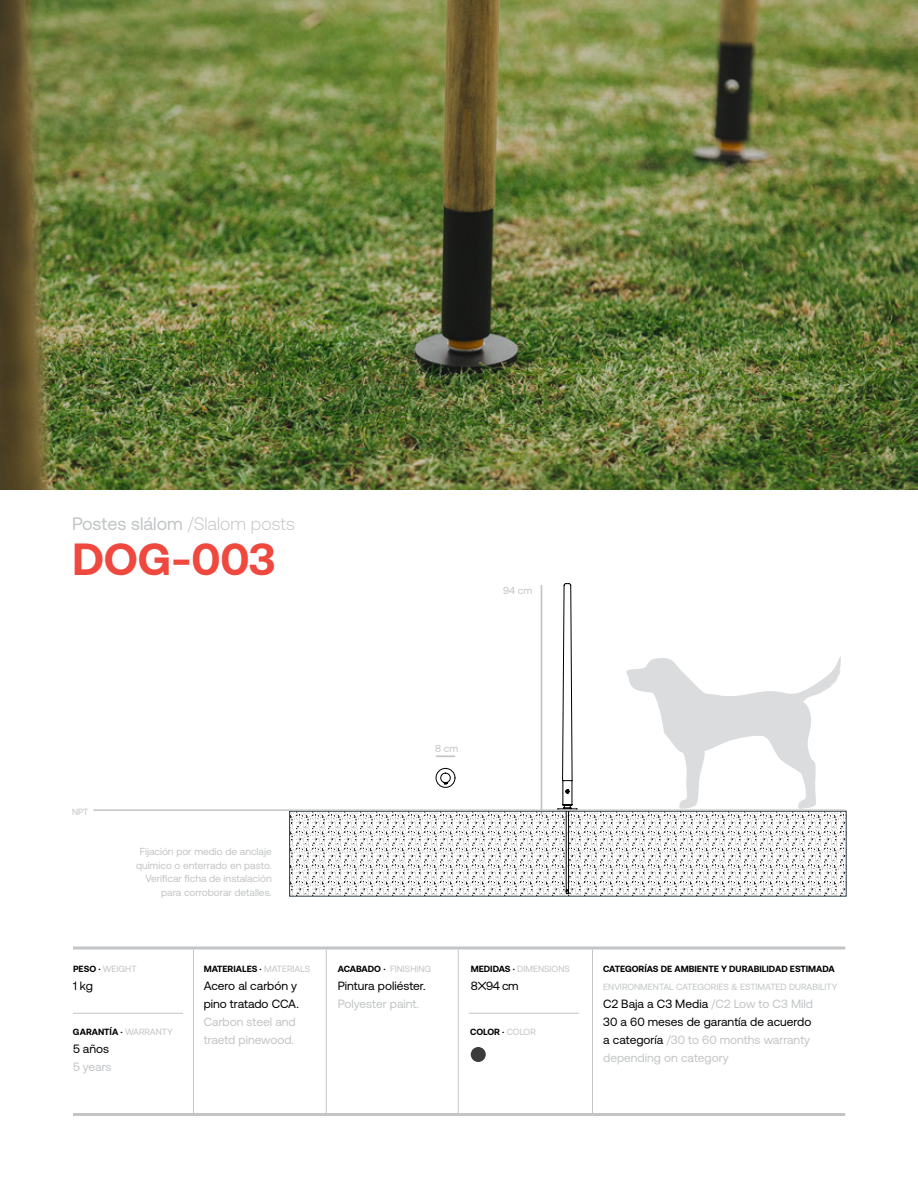
<style>
.page{position:relative;width:918px;height:1188px;background:#fff}
.page>*{position:absolute;margin:0;border:0;box-sizing:border-box;transform-origin:0 0}
.t1{font:700 45px "Aeonik";color:#ef483e}
.t2{font:18px "Aeonik";color:#c2c4c6}
.t3{font:12px/18px "Aeonik";color:#c2c4c6}
.t4{font:12px/18px "Aeonik";color:#000}
.t5{font:10.2px/13.5px "Aeonik";color:#c2c4c6;text-align:right}
.t6{font:9px "Aeonik";color:#c2c4c6}
.t7{font:700 9px "Aeonik";color:#000}
.s1{font-weight:300}
.s2{font-weight:700;color:#000}
.s3{font-weight:400;color:#c2c4c6}
.s4{color:#000}
</style>
<div class="page">
<img style="left:0;top:0;width:918px;height:490px">
<hr style="left:193px;top:950px;width:1px;height:166px;background:#c2c4c6">
<hr style="left:326px;top:950px;width:1px;height:166px;background:#c2c4c6">
<hr style="left:458px;top:950px;width:1px;height:166px;background:#c2c4c6">
<hr style="left:592px;top:950px;width:1px;height:166px;background:#c2c4c6">
<svg style="left:73px;top:946px;width:772px;height:4px;background:#d0d2d3"></svg>
<hr style="left:73px;top:1013px;width:110px;height:1px;background:#c2c4c6">
<hr style="left:469px;top:1013px;width:110px;height:1px;background:#c2c4c6">
<hr style="left:73px;top:1113px;width:772px;height:3px;background:#c2c4c6">
<hr style="left:93px;top:809px;width:752px;height:2px;background:#c2c4c6">
<svg style="left:290px;top:584px;width:557px;height:313px"></svg>
<div style="left:471px;top:1047px;width:15px;height:15px;background:#3b3b3b;border-radius:50%"></div>
<h2 class="t2" style="left:72px;top:514px;width:224px">Postes slálom <span class="s1">/Slalom posts</span></h2>
<h1 class="t1" style="left:72px;top:534px;width:205px">DOG-003</h1>
<p class="t5" style="left:503px;top:584px;width:31px">94 cm</p>
<p class="t6" style="left:72px;top:806px;width:18px">NPT</p>
<p class="t5" style="left:136px;top:845px;width:137px">Fijación por medio de anclaje quimico o enterrado en pasto.<br>Verificar ficha de instalación para corroborar detalles.</p>
<p class="t5" style="left:435px;top:741px;width:25px">8 cm</p>
<p class="t6" style="left:73px;top:964px;width:65px"><span class="s2">PESO ·</span> WEIGHT</p>
<p class="t4" style="left:73px;top:977px;width:21px">1 kg</p>
<p class="t7" style="left:204px;top:964px;width:108px">MATERIALES · <span class="s3">MATERIALS</span></p>
<p class="t4" style="left:204px;top:977px;width:97px">Acero al carbón y pino tratado CCA.</p>
<p class="t3" style="left:204px;top:1013px;width:93px">Carbon steel and traetd pinewood.</p>
<p class="t6" style="left:338px;top:964px;width:95px"><span class="s2">ACABADO ·</span> FINISHING</p>
<p class="t4" style="left:338px;top:977px;width:89px">Pintura poliéster.</p>
<p class="t3" style="left:338px;top:995px;width:83px">Polyester paint.</p>
<p class="t6" style="left:471px;top:964px;width:101px"><span class="s2">MEDIDAS ·</span> DIMENSIONS</p>
<p class="t4" style="left:471px;top:977px;width:49px">8✕94 cm</p>
<p class="t7" style="left:73px;top:1027px;width:101px">GARANTÍA · <span class="s3">WARRANTY</span></p>
<p class="t7" style="left:470px;top:1027px;width:67px">COLOR · <span class="s3">COLOR</span></p>
<p class="t4" style="left:73px;top:1040px;width:38px">5 años</p>
<p class="t3" style="left:73px;top:1058px;width:40px">5 years</p>
<p class="t7" style="left:603px;top:964px;width:233px">CATEGORÍAS DE AMBIENTE Y DURABILIDAD ESTIMADA</p>
<p class="t6" style="left:603px;top:982px;width:236px">ENVIRONMENTAL CATEGORIES &amp; ESTIMATED DURABILITY</p>
<p class="t3" style="left:603px;top:995px;width:211px"><span class="s4">C2 Baja a C3 Media</span> /C2 Low to C3 Mild<br><span class="s4">30 a 60 meses de garantía de acuerdo a categoría</span> /30 to 60 months warranty depending on category</p>
</div>
